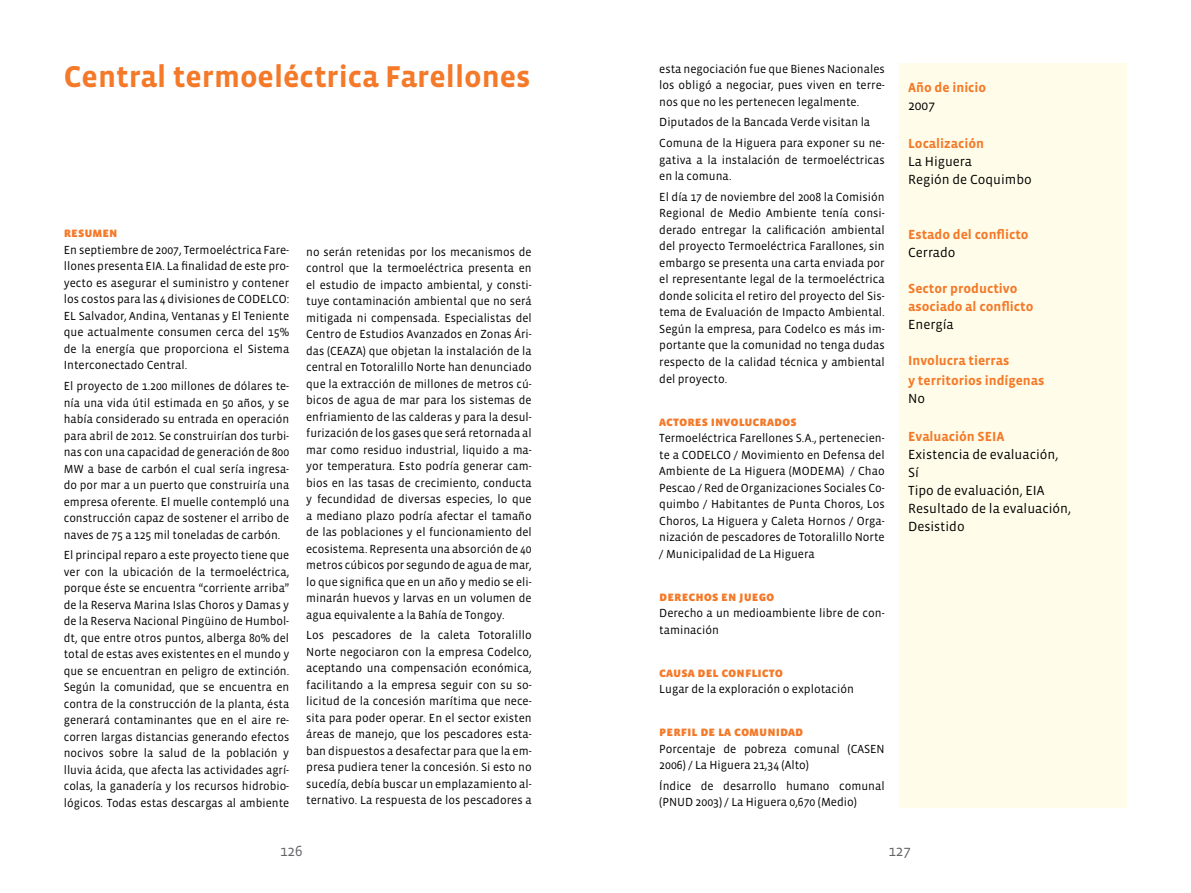
<style>
.page{position:relative;width:1191px;height:893px;background:#fff}
.page>*{position:absolute;margin:0;border:0;box-sizing:border-box;transform-origin:0 0}
.t1{font:700 30.75px "Vista Sans";color:#f47929}
.t2{font:15px "Vista Sans";color:#636466}
.t3{font:700 13.5px/18px "Vista Sans";color:#f47929}
.t4{font:13.5px/18px "Vista Sans";color:#000}
.t5{font:13.5px "Vista Sans SC Black";color:#f47929}
.t6{font:12px/16.5px "Vista Sans";color:#000;text-align:justify}
</style>
<div class="page">
<div style="left:899px;top:64px;width:228px;height:744px;background:#fffde9"></div>
<h1 class="t1" style="left:64px;top:61px;width:468px">Central termoeléctrica Farellones</h1>
<p class="t5" style="left:64px;top:226px;width:55px">resumen</p>
<p class="t6" style="left:64px;top:242px;width:227px">En septiembre de 2007, Termoeléctrica Fare&shy;llones presenta EIA. La finalidad de este pro&shy;yecto es asegurar el suministro y contener los costos para las 4 divisiones de CODELCO:<br>EL Salvador, Andina, Ventanas y El Teniente que actualmente consumen cerca del 15% de la energía que proporciona el Sistema Interconectado Central.</p>
<p class="t6" style="left:64px;top:378px;width:227px">El proyecto de 1.200 millones de dólares te&shy;nía una vida útil estimada en 50 años, y se había considerado su entrada en operación para abril de 2012. Se construirían dos turbi&shy;nas con una capacidad de generación de 800<br>MW a base de carbón el cual sería ingresa&shy;do por mar a un puerto que construiría una empresa oferente. El muelle contempló una construcción capaz de sostener el arribo de naves de 75 a 125 mil toneladas de carbón.</p>
<p class="t6" style="left:64px;top:547px;width:227px">El principal reparo a este proyecto tiene que ver con la ubicación de la termoeléctrica, porque éste se encuentra “corriente arriba” de la Reserva Marina Islas Choros y Damas y de la Reserva Nacional Pingüino de Humbol&shy;dt, que entre otros puntos, alberga 80% del total de estas aves existentes en el mundo y que se encuentran en peligro de extinción.<br>Según la comunidad, que se encuentra en contra de la construcción de la planta, ésta generará contaminantes que en el aire re&shy;corren largas distancias generando efectos nocivos sobre la salud de la población y lluvia ácida, que afecta las actividades agrí&shy;colas, la ganadería y los recursos hidrobio&shy;lógicos. Todas estas descargas al ambiente</p>
<p class="t6" style="left:306px;top:243px;width:227px">no serán retenidas por los mecanismos de control que la termoeléctrica presenta en el estudio de impacto ambiental, y consti&shy;tuye contaminación ambiental que no será mitigada ni compensada. Especialistas del Centro de Estudios Avanzados en Zonas Ári&shy;das (CEAZA) que objetan la instalación de la central en Totoralillo Norte han denunciado que la extracción de millones de metros cú&shy;bicos de agua de mar para los sistemas de enfriamiento de las calderas y para la desul&shy;furización de los gases que será retornada al mar como residuo industrial, liquido a ma&shy;yor temperatura. Esto podría generar cam&shy;bios en las tasas de crecimiento, conducta y fecundidad de diversas especies, lo que a mediano plazo podría afectar el tamaño de las poblaciones y el funcionamiento del ecosistema. Representa una absorción de 40 metros cúbicos por segundo de agua de mar, lo que significa que en un año y medio se eli&shy;minarán huevos y larvas en un volumen de agua equivalente a la Bahía de Tongoy.</p>
<p class="t6" style="left:306px;top:627px;width:227px">Los pescadores de la caleta Totoralillo Norte negociaron con la empresa Codelco, aceptando una compensación económica, facilitando a la empresa seguir con su so&shy;licitud de la concesión marítima que nece&shy;sita para poder operar. En el sector existen áreas de manejo, que los pescadores esta&shy;ban dispuestos a desafectar para que la em&shy;presa pudiera tener la concesión. Si esto no sucedía, debía buscar un emplazamiento al&shy;ternativo. La respuesta de los pescadores a</p>
<p class="t6" style="left:659px;top:61px;width:227px">esta negociación fue que Bienes Nacionales los obligó a negociar, pues viven en terre&shy;nos que no les pertenecen legalmente.</p>
<p class="t6" style="left:659px;top:112px;width:227px;line-height:20.7px">Diputados de la Bancada Verde visitan la<br>Comuna de la Higuera para exponer su ne-</p>
<p class="t6" style="left:659px;top:152px;width:227px">gativa a la instalación de termoeléctricas en la comuna.</p>
<p class="t6" style="left:659px;top:189px;width:227px">El día 17 de noviembre del 2008 la Comisión Regional de Medio Ambiente tenía consi&shy;derado entregar la calificación ambiental del proyecto Termoeléctrica Farallones, sin embargo se presenta una carta enviada por el representante legal de la termoeléctrica donde solicita el retiro del proyecto del Sis&shy;tema de Evaluación de Impacto Ambiental.<br>Según la empresa, para Codelco es más im&shy;portante que la comunidad no tenga dudas respecto de la calidad técnica y ambiental del proyecto.</p>
<p class="t5" style="left:659px;top:414px;width:139px">actores involucrados</p>
<p class="t6" style="left:659px;top:430px;width:227px">Termoeléctrica Farellones S.A., pertenecien&shy;te a CODELCO / Movimiento en Defensa del Ambiente de La Higuera (MODEMA) / Chao Pescao / Red de Organizaciones Sociales Co&shy;quimbo / Habitantes de Punta Choros, Los Choros, La Higuera y Caleta Hornos / Orga&shy;nización de pescadores de Totoralillo Norte / Municipalidad de La Higuera</p>
<p class="t5" style="left:659px;top:589px;width:117px">derechos en juego</p>
<p class="t6" style="left:659px;top:605px;width:227px">Derecho a un medioambiente libre de con&shy;taminación</p>
<p class="t5" style="left:659px;top:665px;width:125px">causa del conflicto</p>
<p class="t6" style="left:659px;top:681px;width:196px">Lugar de la exploración o explotación</p>
<p class="t5" style="left:659px;top:725px;width:145px">perfil de la comunidad</p>
<p class="t6" style="left:659px;top:740px;width:227px">Porcentaje de pobreza comunal (CASEN<br>2006) / La Higuera 21,34 (Alto)</p>
<p class="t6" style="left:659px;top:778px;width:227px">Índice de desarrollo humano comunal (PNUD 2003) / La Higuera 0,670 (Medio)</p>
<p class="t3" style="left:908px;top:79px;width:80px">Año de inicio</p>
<p class="t4" style="left:908px;top:97px;width:28px">2007</p>
<p class="t3" style="left:908px;top:134px;width:78px">Localización</p>
<p class="t4" style="left:908px;top:152px;width:125px">La Higuera<br>Región de Coquimbo</p>
<p class="t3" style="left:908px;top:226px;width:122px">Estado del conflicto</p>
<p class="t4" style="left:908px;top:244px;width:49px">Cerrado</p>
<p class="t3" style="left:908px;top:280px;width:127px">Sector productivo asociado al conflicto</p>
<p class="t4" style="left:908px;top:316px;width:47px">Energía</p>
<p class="t3" style="left:908px;top:351px;width:138px;line-height:19.8px">Involucra tierras<br>y territorios indígenas</p>
<p class="t4" style="left:908px;top:390px;width:18px">No</p>
<p class="t3" style="left:908px;top:428px;width:98px">Evaluación SEIA</p>
<p class="t4" style="left:908px;top:446px;width:164px">Existencia de evaluación,<br>Sí<br>Tipo de evaluación, EIA<br>Resultado de la evaluación,<br>Desistido</p>
<p class="t2" style="left:280px;top:843px;width:24px">126</p>
<p class="t2" style="left:888px;top:843px;width:24px">127</p>
</div>
